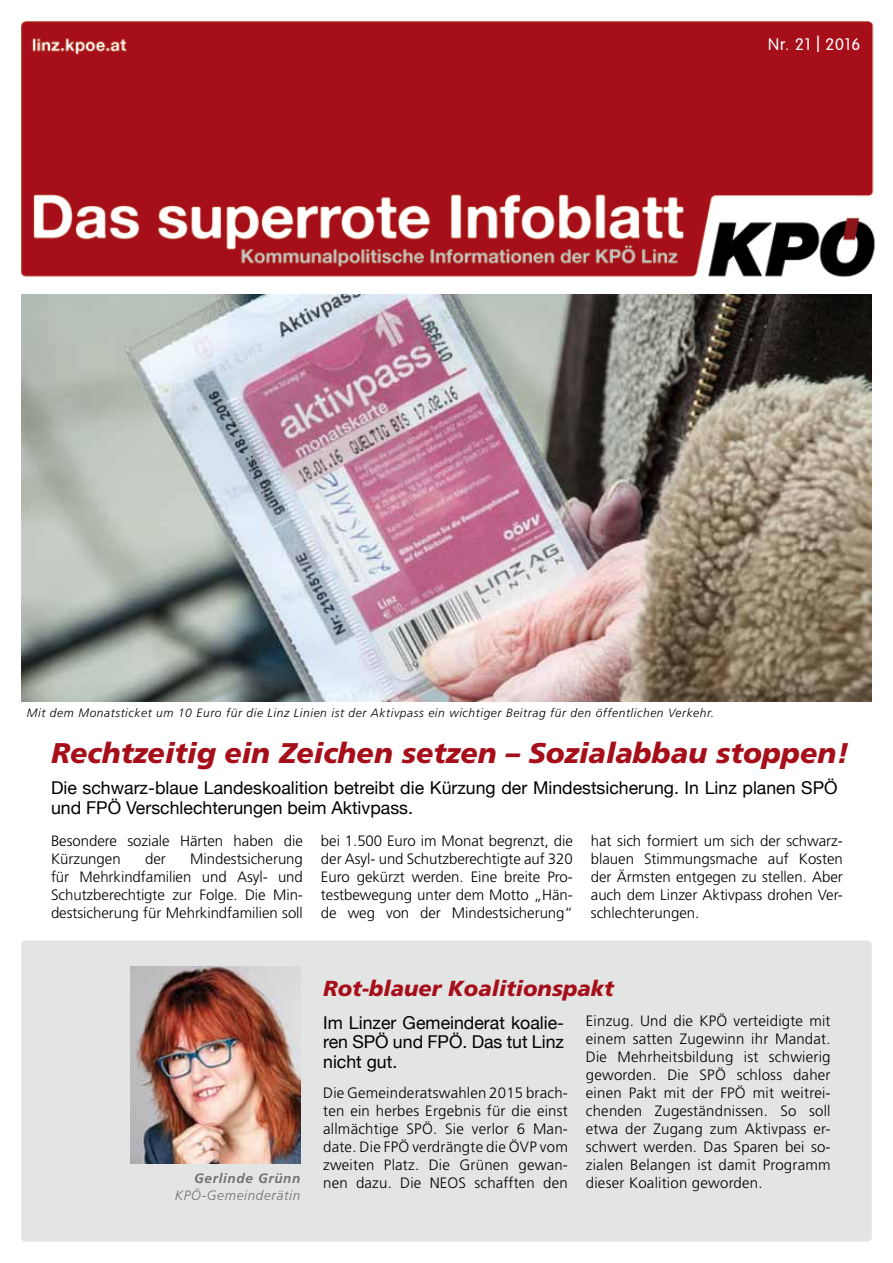
<style>
.page{position:relative;width:893px;height:1263px;background:#fff}
.page>*{position:absolute;margin:0;border:0;box-sizing:border-box;transform-origin:0 0}
.t1{font:italic 900 28.5px "Frutiger";color:#a60f1a}
.t2{font:italic 900 21.75px "Frutiger";color:#a60f1a}
.t3{font:17.7px/19.5px "Helvetica Neue";color:#000}
.t4{font:300 16.5px "VAG Rounded";letter-spacing:.05em;color:#fff}
.t5{font:300 15px/18px "Frutiger";letter-spacing:-.005em;color:#000;text-align:justify}
.t6{font:italic 300 13.5px "Frutiger";letter-spacing:.05em;color:#707172}
.t7{font:italic 700 13.5px "Frutiger";letter-spacing:.05em;color:#707172}
.t8{font:italic 300 12px "Frutiger";letter-spacing:.05em;color:#000}
.s1{font-size:23.1px}
</style>
<div class="page">
<img style="left:21px;top:21px;width:854px;height:257px">
<img style="left:21px;top:295px;width:851px;height:407px">
<div style="left:21px;top:940px;width:851px;height:302px;background:#e3e4e4;border-radius:4px"></div>
<img style="left:130px;top:966px;width:170px;height:197px">
<p class="t4" style="left:768px;top:35px;width:94px">Nr. 21 <span class="s1">I</span> 2016</p>
<p class="t8" style="left:27px;top:706px;width:689px">Mit dem Monatsticket um 10 Euro für die Linz Linien ist der Aktivpass ein wichtiger Beitrag für den öffentlichen Verkehr.</p>
<h1 class="t1" style="left:51px;top:736px;width:800px">Rechtzeitig ein Zeichen setzen – Sozialabbau stoppen!</h1>
<p class="t3" style="left:51px;top:777px;width:788px">Die schwarz-blaue Landeskoalition betreibt die Kürzung der Mindestsicherung. In Linz planen SPÖ und FPÖ Verschlechterungen beim Aktivpass.</p>
<p class="t5" style="left:51px;top:832px;width:253px">Besondere soziale Härten haben die<br>Kürzungen</p>
<p class="t5" style="left:321px;top:832px;width:253px">bei 1.500 Euro im Monat begrenzt, die der Asyl- und Schutzberechtigte auf 320<br>Euro gekürzt werden. Eine breite Pro&shy;testbewegung unter dem Motto „Hän&shy;de weg von der Mindestsicherung“</p>
<p class="t5" style="left:591px;top:832px;width:253px">hat sich formiert um sich der schwarz&shy;blauen Stimmungsmache auf Kosten der Ärmsten entgegen zu stellen. Aber auch dem Linzer Aktivpass drohen Ver&shy;schlechterungen.</p>
<p class="t5" style="left:51px;top:850px;width:253px;text-indent:139px">Mindestsicherung für Mehrkindfamilien und Asyl- und Schutzberechtigte zur Folge. Die Min&shy;destsicherung für Mehrkindfamilien soll</p>
<p class="t5" style="left:145px;top:850px;width:22px">der</p>
<p class="t7" style="left:194px;top:1170px;width:108px">Gerlinde Grünn</p>
<p class="t6" style="left:175px;top:1187px;width:127px">KPÖ-Gemeinderätin</p>
<h2 class="t2" style="left:323px;top:975px;width:292px">Rot-blauer Koalitionspakt</h2>
<p class="t3" style="left:323px;top:1012px;width:242px;text-align:justify">Im Linzer Gemeinderat koalie&shy;ren SPÖ und FPÖ. Das tut Linz nicht gut.</p>
<p class="t5" style="left:323px;top:1084px;width:246px">Die Gemeinderatswahlen 2015 brach&shy;ten ein herbes Ergebnis für die einst allmächtige SPÖ. Sie verlor 6 Man&shy;date. Die FPÖ verdrängte die ÖVP vom zweiten Platz. Die Grünen gewan&shy;nen dazu. Die NEOS schafften den</p>
<p class="t5" style="left:586px;top:1012px;width:246px">Einzug. Und die KPÖ verteidigte mit einem satten Zugewinn ihr Mandat.<br>Die Mehrheitsbildung ist schwierig geworden. Die SPÖ schloss daher einen Pakt mit der FPÖ mit weitrei&shy;chenden Zugeständnissen. So soll etwa der Zugang zum Aktivpass er&shy;schwert werden. Das Sparen bei so&shy;zialen Belangen ist damit Programm dieser Koalition geworden.</p>
</div>
